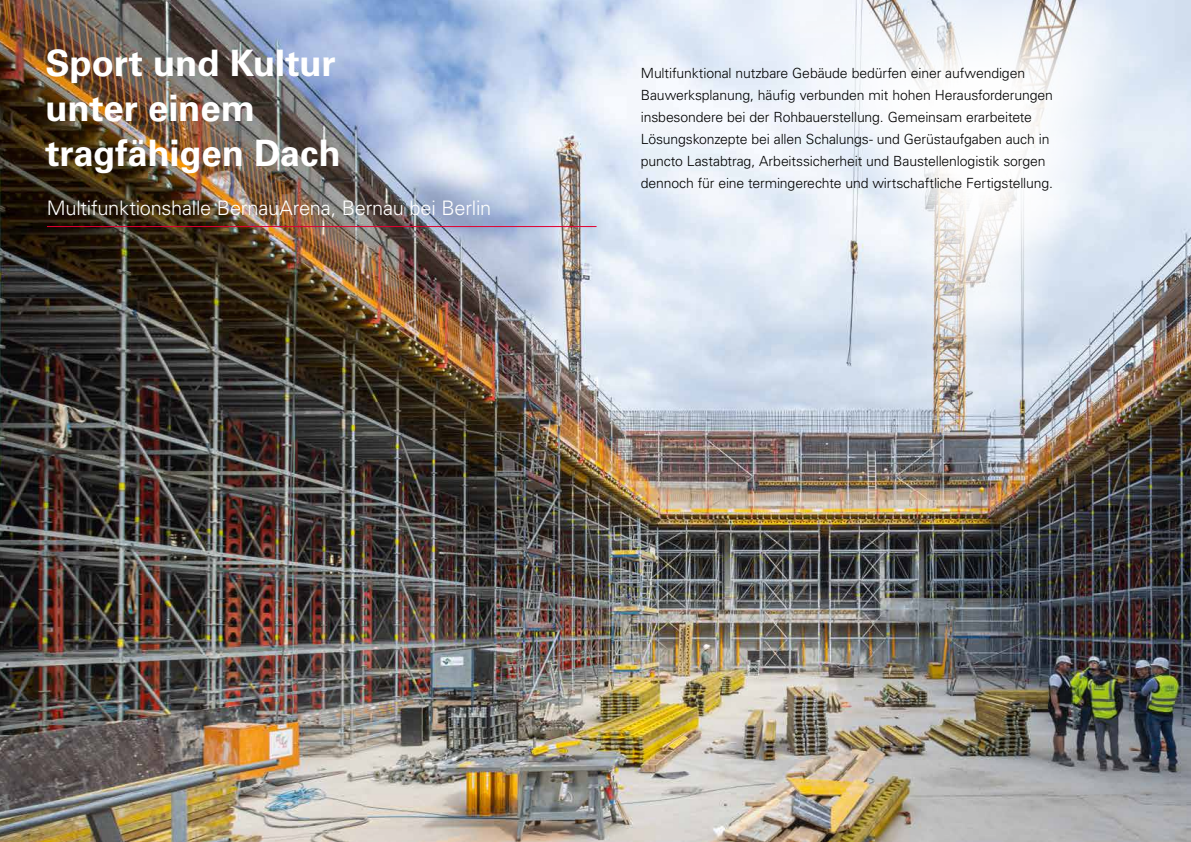
<style>
.page{position:relative;width:1191px;height:842px;background:#fff}
.page>*{position:absolute;margin:0;border:0;box-sizing:border-box;transform-origin:0 0}
.t1{font:700 36.5px/45px "Univers LT Pro";letter-spacing:-.005em;color:#fff}
.t2{font:300 20px "Univers LT Pro";letter-spacing:-.01em;color:#fff}
.t3{font:300 14px/22px "Univers LT Pro";letter-spacing:-.01em;color:#000}
</style>
<div class="page">
<img style="left:0;top:0;width:1191px;height:842px">
<svg style="left:684px;top:0;width:458px;height:415px"></svg>
<hr style="left:47px;top:226px;width:549px;height:1px;background:#e20030">
<h1 class="t1" style="left:45px;top:42px;width:297px">Sport und Kultur unter einem tragfähigen Dach</h1>
<h2 class="t2" style="left:47px;top:197px;width:446px">Multifunktionshalle BernauArena, Bernau bei Berlin</h2>
<p class="t3" style="left:641px;top:62px;width:413px">Multifunktional nutzbare Gebäude bedürfen einer aufwendigen Bauwerksplanung, häufig verbunden mit hohen Herausforderungen insbesondere bei der Rohbauerstellung. Gemeinsam erarbeitete Lösungskonzepte bei allen Schalungs- und Gerüstaufgaben auch in puncto Lastabtrag, Arbeitssicherheit und Baustellenlogistik sorgen dennoch für eine termingerechte und wirtschaftliche Fertigstellung.</p>
</div>
